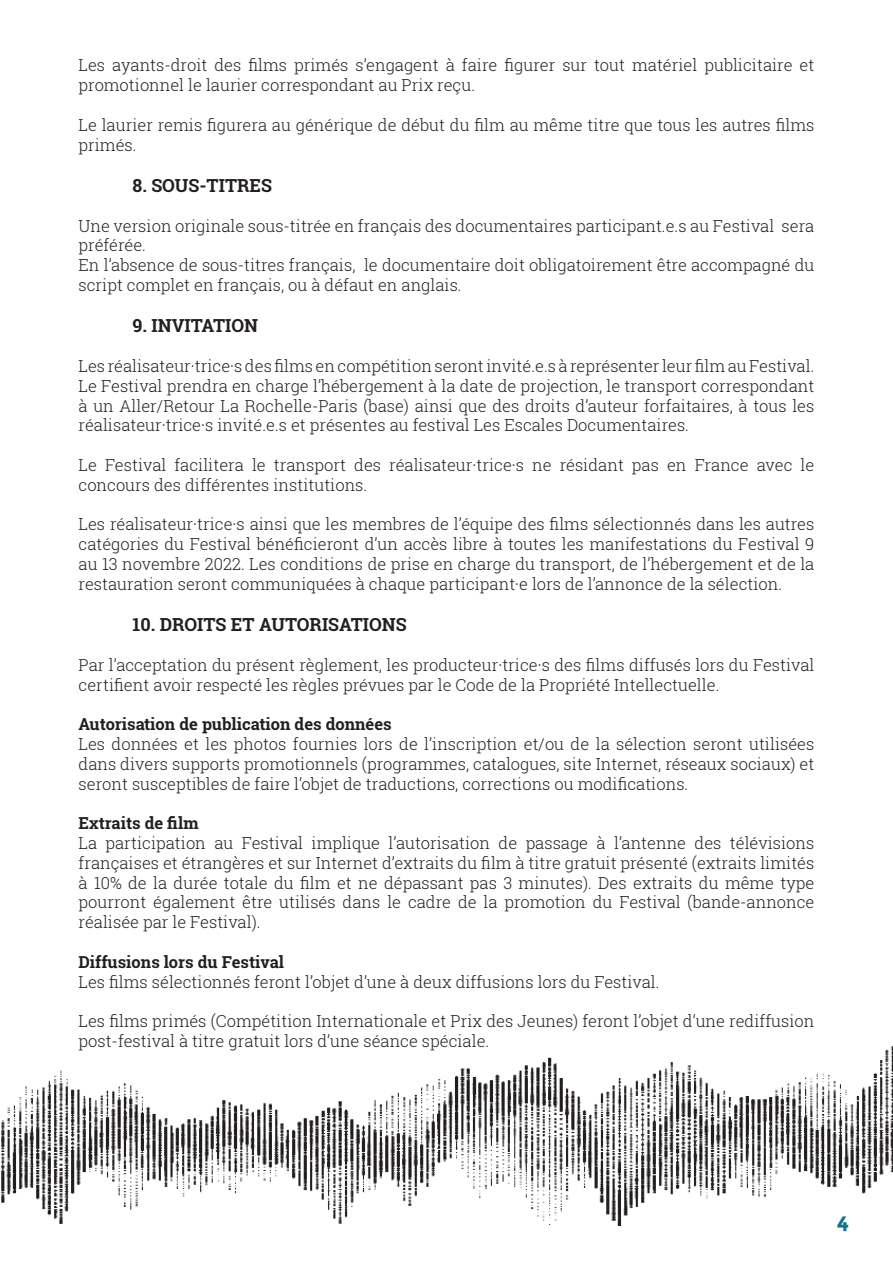
<style>
.page{position:relative;width:893px;height:1263px;background:#fff}
.page>*{position:absolute;margin:0;border:0;box-sizing:border-box;transform-origin:0 0}
.t1{font:700 21px "Montserrat Alternates";color:#11748d}
.t2{font:700 18px "Roboto Slab";color:#231f20}
.t3{font:300 16.5px/19.8px "Roboto Slab";color:#231f20}
.t4{font:700 16.5px "Roboto Slab";color:#231f20}
</style>
<div class="page">
<img style="left:1px;top:1046px;width:892px;height:180px">
<p class="t3" style="left:79px;top:55px;width:737px">Les ayants-droit des films primés s’engagent à faire figurer sur tout matériel publicitaire et promotionnel le laurier correspondant au Prix reçu.</p>
<p class="t3" style="left:79px;top:114px;width:737px">Le laurier remis figurera au générique de début du film au même titre que tous les autres films primés.</p>
<p class="t2" style="left:133px;top:173px;width:141px">8. SOUS-TITRES</p>
<p class="t3" style="left:79px;top:215px;width:737px">Une version originale sous-titrée en français des documentaires participant.e.s au Festival sera préférée.</p>
<p class="t3" style="left:79px;top:255px;width:737px">En l’absence de sous-titres français, le documentaire doit obligatoirement être accompagné du script complet en français, ou à défaut en anglais.</p>
<p class="t2" style="left:133px;top:313px;width:127px">9. INVITATION</p>
<p class="t3" style="left:79px;top:356px;width:737px;text-align:justify">Les réalisateur·trice·s des films en compétition seront invité.e.s à représenter leur film au Festival.<br>Le Festival prendra en charge l’hébergement à la date de projection, le transport correspondant à un Aller/Retour La Rochelle-Paris (base) ainsi que des droits d’auteur forfaitaires, à tous les réalisateur·trice·s invité.e.s et présentes au festival Les Escales Documentaires.</p>
<p class="t3" style="left:79px;top:455px;width:737px">Le Festival facilitera le transport des réalisateur·trice·s ne résidant pas en France avec le concours des différentes institutions.</p>
<p class="t3" style="left:79px;top:514px;width:737px;text-align:justify">Les réalisateur·trice·s ainsi que les membres de l’équipe des films sélectionnés dans les autres catégories du Festival bénéficieront d’un accès libre à toutes les manifestations du Festival 9 au 13 novembre 2022. Les conditions de prise en charge du transport, de l’hébergement et de la restauration seront communiquées à chaque participant·e lors de l’annonce de la sélection.</p>
<p class="t2" style="left:133px;top:612px;width:276px">10. DROITS ET AUTORISATIONS</p>
<p class="t3" style="left:79px;top:654px;width:737px">Par l’acceptation du présent règlement, les producteur·trice·s des films diffusés lors du Festival certifient avoir respecté les règles prévues par le Code de la Propriété Intellectuelle.</p>
<p class="t4" style="left:79px;top:713px;width:315px">Autorisation de publication des données</p>
<p class="t3" style="left:79px;top:734px;width:737px;text-align:justify">Les données et les photos fournies lors de l’inscription et/ou de la sélection seront utilisées dans divers supports promotionnels (programmes, catalogues, site Internet, réseaux sociaux) et seront susceptibles de faire l’objet de traductions, corrections ou modifications.</p>
<p class="t4" style="left:79px;top:812px;width:122px">Extraits de film</p>
<p class="t3" style="left:79px;top:833px;width:737px;text-align:justify">La participation au Festival implique l’autorisation de passage à l’antenne des télévisions françaises et étrangères et sur Internet d’extraits du film à titre gratuit présenté (extraits limités à 10% de la durée totale du film et ne dépassant pas 3 minutes). Des extraits du même type pourront également être utilisés dans le cadre de la promotion du Festival (bande-annonce réalisée par le Festival).</p>
<p class="t4" style="left:79px;top:950px;width:207px">Diffusions lors du Festival</p>
<p class="t3" style="left:79px;top:971px;width:582px">Les films sélectionnés feront l’objet d’une à deux diffusions lors du Festival.</p>
<p class="t3" style="left:79px;top:1011px;width:737px">Les films primés (Compétition Internationale et Prix des Jeunes) feront l’objet d’une rediffusion post-festival à titre gratuit lors d’une séance spéciale.</p>
<p class="t1" style="left:837px;top:1209px;width:14px">4</p>
</div>
